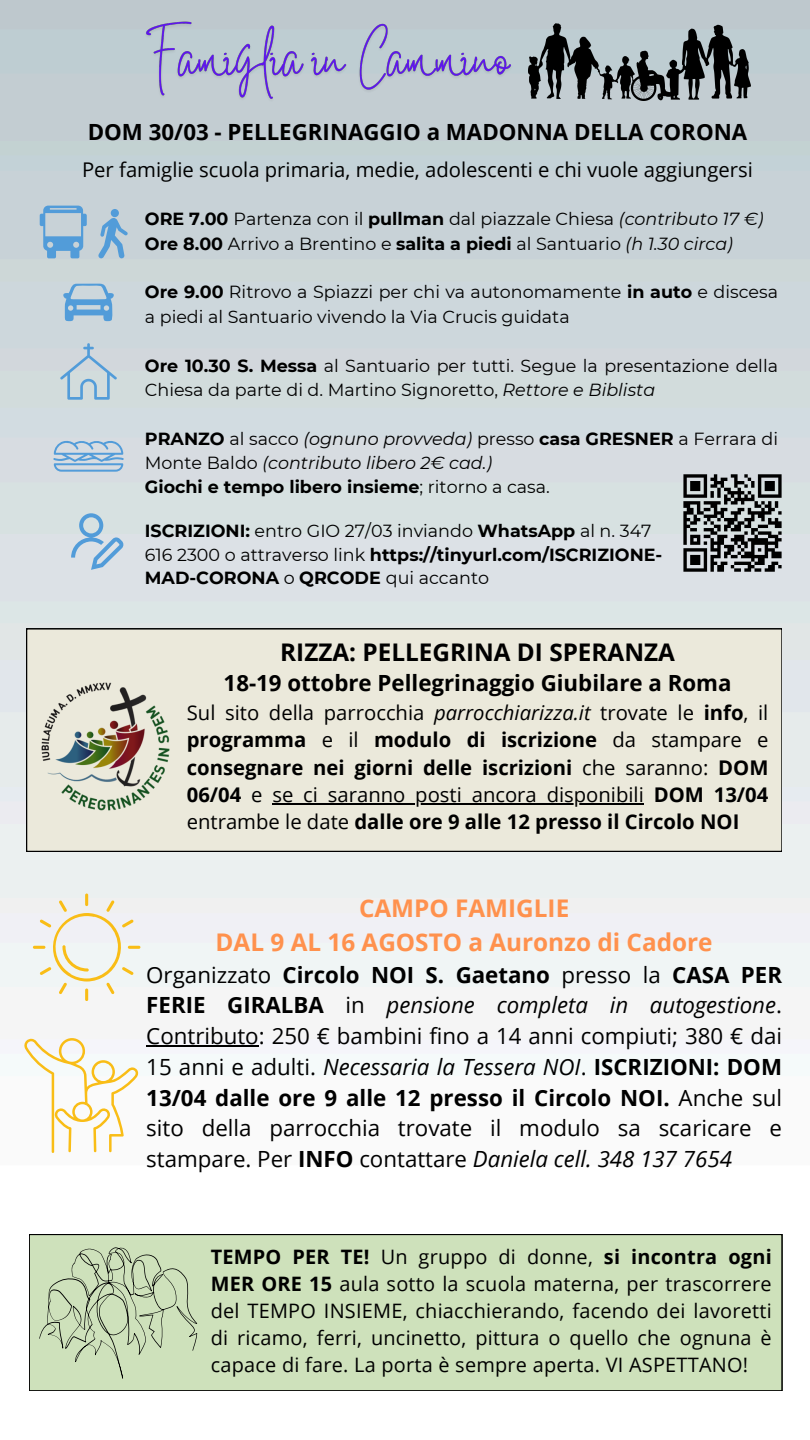
<style>
.page{position:relative;width:810px;height:1440px;background:#fff}
.page>*{position:absolute;margin:0;border:0;box-sizing:border-box;transform-origin:0 0}
.t1{font:700 24.3px/33.8px "Open Sans";color:#ff914d;text-align:center}
.t2{font:700 24.3px "Open Sans";color:#000}
.t3{font:22.3px/30.8px "Open Sans";color:#000;text-align:justify}
.t4{font:700 22.3px "Open Sans";color:#000}
.t5{font:20.3px/27.4px "Open Sans";color:#000}
.t6{font:700 20.3px/27.4px "Open Sans";color:#000;text-align:justify}
.t7{font:19.9px/26.9px "Open Sans";letter-spacing:.01em;color:#000;text-align:justify}
.t8{font:17.5px/24.4px "Montserrat";color:#000}
.t9{font:700 17.5px/23.4px "Montserrat";color:#000}
.t10{font:italic 17.5px/24.4px "Montserrat";color:#000}
.s1{font-weight:700}
.s2{font-style:italic}
.s3{font-weight:700;font-style:normal}
.s4{font-style:normal}
.s5{font-weight:400}
.s6{font-weight:400;font-style:italic}
</style>
<div class="page">
<img style="left:0;top:0;width:810px;height:1391px">
<div style="left:27px;top:629px;width:755px;height:223px;background:#ebe9db"></div>
<svg style="left:24px;top:1038px;width:114px;height:115px"></svg>
<svg style="left:33px;top:894px;width:107px;height:107px"></svg>
<img style="left:33px;top:672px;width:143px;height:145px">
<div style="left:111px;top:209px;width:8px;height:8px;background:#529cd9;border-radius:50%"></div>
<svg style="left:98px;top:218px;width:30px;height:40px"></svg>
<svg style="left:40px;top:206px;width:47px;height:52px;background:#94bad7"></svg>
<svg style="left:63px;top:284px;width:50px;height:37px;background:#91bada"></svg>
<svg style="left:60px;top:343px;width:57px;height:56px;background:#bccfdb"></svg>
<svg style="left:53px;top:441px;width:71px;height:31px;background:#a5c4dd"></svg>
<svg style="left:71px;top:513px;width:53px;height:57px;background:#b8cfe1"></svg>
<img style="left:670px;top:460px;width:125px;height:126px">
<img style="left:529px;top:24px;width:222px;height:77px">
<hr style="left:146px;top:1046px;width:113px;height:1px;background:#000">
<hr style="left:272px;top:804px;width:372px;height:1px;background:#000">
<img style="left:140px;top:12px;width:377px;height:101px">
<div style="left:29px;top:1234px;width:753px;height:157px;background:#cee1bb"></div>
<svg style="left:39px;top:1246px;width:158px;height:133px;background:#bfd1ae"></svg>
<p class="t4" style="left:88px;top:117px;width:661px">DOM 30/03 - PELLEGRINAGGIO a MADONNA DELLA CORONA</p>
<p class="t5" style="left:82px;top:156px;width:672px">Per famiglie scuola primaria, medie, adolescenti e chi vuole aggiungersi</p>
<p class="t8" style="left:145px;top:207px;width:620px"><span class="s1">ORE 7.00</span> Partenza con il <span class="s1">pullman</span> dal piazzale Chiesa <span class="s2">(contributo 17 €)</span></p>
<p class="t8" style="left:145px;top:231px;width:590px"><span class="s1">Ore 8.00</span> Arrivo a Brentino e <span class="s1">salita a piedi</span> al Santuario <span class="s2">(h 1.30 circa)</span></p>
<p class="t8" style="left:145px;top:280px;width:635px"><span class="s1">Ore 9.00</span> Ritrovo a Spiazzi per chi va autonomamente <span class="s1">in auto</span> e discesa a piedi al Santuario vivendo la Via Crucis guidata</p>
<p class="t8" style="left:145px;top:353px;width:635px"><span class="s1">Ore 10.30 S. Messa</span> al Santuario per tutti. Segue la presentazione della<br>Chiesa da parte di d. Martino Signoretto, <span class="s2">Rettore e Biblista</span></p>
<p class="t10" style="left:145px;top:426px;width:635px"><span class="s3">PRANZO</span> <span class="s4">al sacco</span> (ognuno provveda) <span class="s4">presso</span> <span class="s3">casa GRESNER</span> <span class="s4">a Ferrara di<br>Monte Baldo</span> (contributo libero 2€ cad.)</p>
<p class="t9" style="left:145px;top:475px;width:406px">Giochi e tempo libero insieme<span class="s5">; ritorno a casa.</span></p>
<p class="t9" style="left:145px;top:520px;width:519px">ISCRIZIONI: <span class="s5">entro GIO 27/03 inviando</span> WhatsApp <span class="s5">al n. 347<br>616 2300 o attraverso link</span> https://tinyurl.com/ISCRIZIONE-<br>MAD-CORONA <span class="s5">o</span> QRCODE <span class="s5">qui accanto</span></p>
<h3 class="t2" style="left:280px;top:635px;width:396px">RIZZA: PELLEGRINA DI SPERANZA</h3>
<h3 class="t4" style="left:224px;top:667px;width:509px">18-19 ottobre Pellegrinaggio Giubilare a Roma</h3>
<h3 class="t6" style="left:187px;top:698px;width:583px"><span class="s5">Sul sito della parrocchia</span> <span class="s6">parrocchiarizza.it</span> <span class="s5">trovate le</span> info<span class="s5">, il </span>programma <span class="s5">e il</span> modulo di iscrizione <span class="s5">da stampare e </span>consegnare nei giorni delle iscrizioni <span class="s5">che saranno:</span> DOM 06/04 <span class="s5">e</span></h3>
<p class="t5" style="left:187px;top:781px;width:583px;text-indent:86px">se ci saranno posti ancora disponibili <span class="s1">DOM 13/04 </span>entrambe le date <span class="s1">dalle ore 9 alle 12 presso il Circolo NOI</span></p>
<h2 class="t1" style="left:216px;top:891px;width:499px">CAMPO FAMIGLIE<br>DAL 9 AL 16 AGOSTO a Auronzo di Cadore</h2>
<h2 class="t3" style="left:146px;top:959px;width:637px">Organizzato <span class="s1">Circolo NOI S. Gaetano</span> presso la <span class="s1">CASA PER FERIE GIRALBA</span> in <span class="s2">pensione completa in autogestione</span>.<br>Contributo: 250 € bambini fino a 14 anni compiuti; 380 € dai 15 anni e adulti. <span class="s2">Necessaria la Tessera NOI</span>. <span class="s1">ISCRIZIONI: DOM 13/04 dalle ore 9 alle 12 presso il Circolo NOI.</span> Anche sul sito della parrocchia trovate il modulo sa scaricare e stampare. Per <span class="s1">INFO</span> contattare <span class="s2">Daniela cell. 348 137 7654</span></h2>
<p class="t7" style="left:211px;top:1243px;width:563px"><span class="s1">TEMPO PER TE!</span> Un gruppo di donne, <span class="s1">si incontra ogni MER ORE 15</span> aula sotto la scuola materna, per trascorrere del TEMPO INSIEME, chiacchierando, facendo dei lavoretti di ricamo, ferri, uncinetto, pittura o quello che ognuna è capace di fare. La porta è sempre aperta. VI ASPETTANO!</p>
</div>
